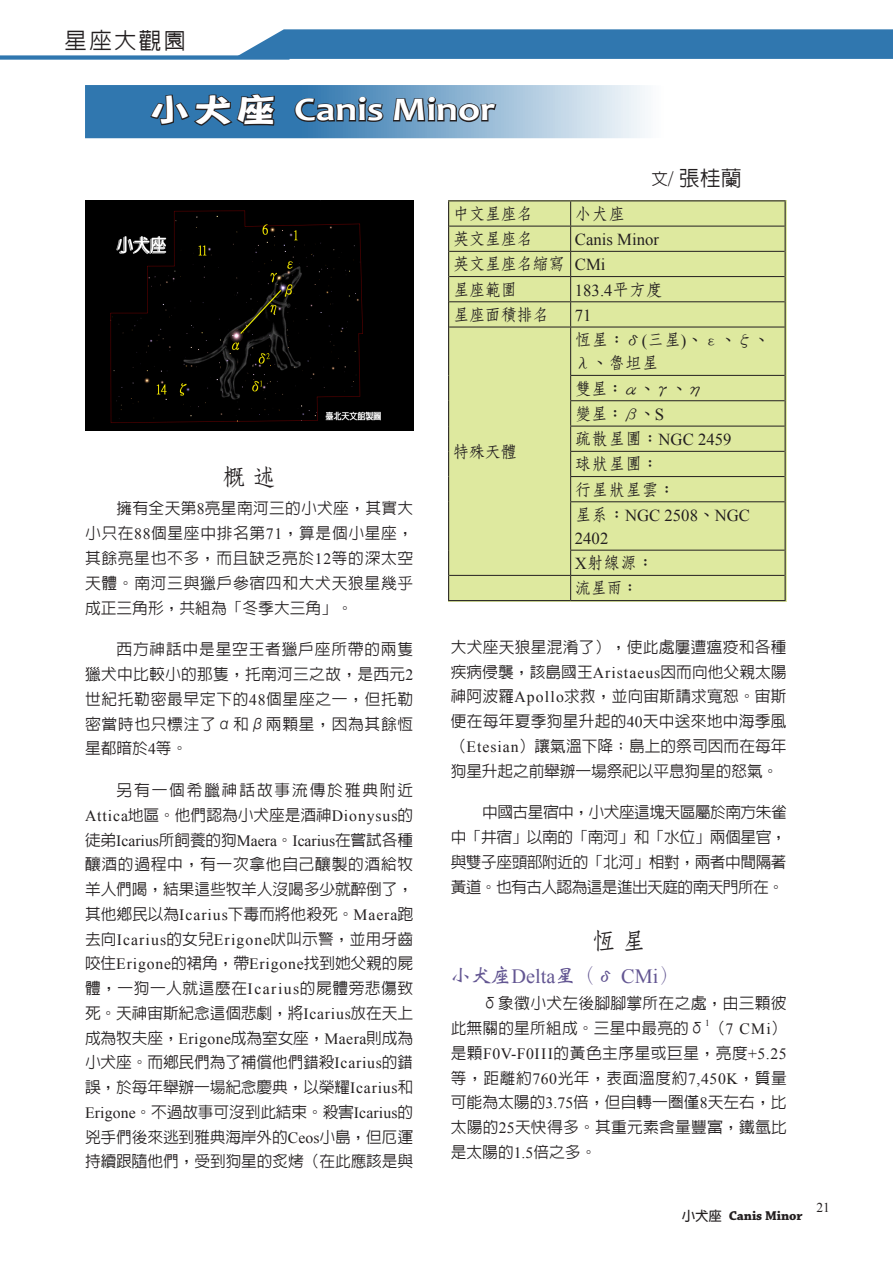
<style>
.page{position:relative;width:893px;height:1263px;background:#fff}
.page>*{position:absolute;margin:0;border:0;box-sizing:border-box;transform-origin:0 0}
.說明文字{font:700 33px "Candara";color:#fff;scale:1.2 1}
.小標{font:700 24px "Nan Sung";color:#231f20}
.t1{font:500 22.5px "Lin Gothic";letter-spacing:.1em;color:#231f20}
.作者_攝影{font:500 21px "Lin Gothic";color:#231f20}
.小小標{font:20.25px "Times New Roman";color:#635692}
.表格字{font:700 16.8px "Nan Sung";color:#231f20}
.表格字-2{font:700 16.65px/23.1px "Nan Sung";letter-spacing:-.05em;color:#231f20}
.表格字-3{font:16.65px/23.1px "Times New Roman";color:#231f20}
.表格字-4{font:700 16.5px "Nan Sung";color:#231f20}
.內文{font:500 15.75px/24.8px "Lin Gothic";letter-spacing:.005em;color:#231f20;text-align:justify}
.t2{font:700 13.5px "Chaparral Pro";letter-spacing:-.005em;color:#231f20}
.t3{font:13.5px "Times New Roman";color:#231f20}
.內文-2{font:9.15px "Times New Roman";color:#231f20}
.s1{font-family:"Chiau Hei Extra Big 5";font-weight:400}
.s2{font-family:"Times New Roman";font-weight:400}
.s3{font-size:16.5px}
.s4{font-family:"Nan Sung";font-weight:700}
.s5{font-family:"Wei Bei";font-weight:700}
.s6{font-family:"Lin Gothic"}
</style>
<div class="page">
<svg style="left:239px;top:29px;width:654px;height:30px;background:#397db2"></svg>
<div style="left:0;top:55px;width:289px;height:5px;background:#3077af"></div>
<svg style="left:85px;top:85px;width:560px;height:53px;background:#7aa7cb"></svg>
<svg style="left:149px;top:93px;width:127px;height:34px;background:#2b5a80"></svg>
<svg style="left:293px;top:96px;width:91px;height:27px;background:#385f7f"></svg>
<svg style="left:392px;top:96px;width:106px;height:27px;background:#617b91"></svg>
<div style="left:448px;top:200px;width:339px;height:402px;background:#dee99f"></div>
<hr style="left:448px;top:200px;width:123px;height:1px;background:#231f20">
<hr style="left:571px;top:200px;width:215px;height:1px;background:#231f20">
<svg style="left:448px;top:201px;width:1px;height:126px"></svg>
<svg style="left:785px;top:201px;width:1px;height:126px"></svg>
<hr style="left:448px;top:327px;width:1px;height:48px;background:#231f20">
<hr style="left:785px;top:327px;width:1px;height:48px;background:#231f20">
<svg style="left:448px;top:375px;width:1px;height:127px"></svg>
<svg style="left:785px;top:375px;width:1px;height:127px"></svg>
<hr style="left:448px;top:502px;width:1px;height:48px;background:#231f20">
<hr style="left:785px;top:502px;width:1px;height:48px;background:#231f20">
<svg style="left:448px;top:550px;width:1px;height:50px"></svg>
<svg style="left:785px;top:550px;width:1px;height:50px"></svg>
<hr style="left:448px;top:600px;width:123px;height:1px;background:#231f20">
<hr style="left:571px;top:600px;width:215px;height:1px;background:#231f20">
<hr style="left:449px;top:226px;width:122px;height:1px;background:#231f20">
<hr style="left:571px;top:226px;width:214px;height:1px;background:#231f20">
<hr style="left:449px;top:251px;width:122px;height:1px;background:#231f20">
<hr style="left:571px;top:251px;width:214px;height:1px;background:#231f20">
<hr style="left:449px;top:276px;width:122px;height:1px;background:#231f20">
<hr style="left:571px;top:276px;width:214px;height:1px;background:#231f20">
<hr style="left:449px;top:301px;width:122px;height:1px;background:#231f20">
<hr style="left:571px;top:301px;width:214px;height:1px;background:#231f20">
<svg style="left:570px;top:201px;width:1px;height:126px"></svg>
<hr style="left:449px;top:327px;width:122px;height:1px;background:#231f20">
<hr style="left:571px;top:327px;width:214px;height:1px;background:#231f20">
<hr style="left:570px;top:327px;width:1px;height:48px;background:#231f20">
<hr style="left:570px;top:375px;width:215px;height:1px;background:#231f20">
<hr style="left:570px;top:400px;width:215px;height:1px;background:#231f20">
<hr style="left:570px;top:426px;width:215px;height:1px;background:#231f20">
<hr style="left:570px;top:451px;width:215px;height:1px;background:#231f20">
<hr style="left:570px;top:476px;width:215px;height:1px;background:#231f20">
<svg style="left:570px;top:376px;width:1px;height:125px"></svg>
<hr style="left:570px;top:501px;width:215px;height:1px;background:#231f20">
<hr style="left:570px;top:502px;width:1px;height:48px;background:#231f20">
<hr style="left:570px;top:550px;width:215px;height:1px;background:#231f20">
<hr style="left:449px;top:575px;width:122px;height:1px;background:#231f20">
<hr style="left:571px;top:575px;width:214px;height:1px;background:#231f20">
<svg style="left:570px;top:550px;width:1px;height:50px"></svg>
<img style="left:85px;top:200px;width:328px;height:231px">
<h3 class="t1" style="left:65px;top:29px;width:123px">星座大觀園</h3>
<p class="說明文字" style="left:150px;top:89px;width:289px"><span class="s1">小犬座</span> Canis Minor</p>
<p class="小標" style="left:222px;top:465px;width:55px">概述</p>
<p class="內文" style="left:85px;top:496px;width:330px;text-indent:32px">擁有全天第<span class="s2">8</span>亮星南河三的小犬座，其實大小只在<span class="s2">88</span>個星座中排名第<span class="s2">71</span>，算是個小星座，其餘亮星也不多，而且缺乏亮於<span class="s2">12</span>等的深太空天體。南河三與獵戶參宿四和大犬天狼星幾乎成正三角形，共組為「冬季大三角」。</p>
<p class="內文" style="left:85px;top:637px;width:330px;text-indent:32px">西方神話中是星空王者獵戶座所帶的兩隻獵犬中比較小的那隻，托南河三之故，是西元<span class="s2">2</span>世紀托勒密最早定下的<span class="s2">48</span>個星座之一，但托勒密當時也只標注了α和β兩顆星，因為其餘恆星都暗於<span class="s2">4</span>等。</p>
<p class="內文" style="left:85px;top:778px;width:330px;text-indent:32px">另有一個希臘神話故事流傳於雅典附近<span class="s2">Attica</span>地區。他們認為小犬座是酒神<span class="s2">Dionysus</span>的徒弟<span class="s2">Icarius</span>所飼養的狗<span class="s2">Maera</span>。<span class="s2">Icarius</span>在嘗試各種釀酒的過程中，有一次拿他自己釀製的酒給牧羊人們喝，結果這些牧羊人沒喝多少就醉倒了，其他鄉民以為<span class="s2">Icarius</span>下毒而將他殺死。<span class="s2">Maera</span>跑去向<span class="s2">Icarius</span>的女兒<span class="s2">Erigone</span>吠叫示警，並用牙齒咬住<span class="s2">Erigone</span>的裙角，帶<span class="s2">Erigone</span>找到她父親的屍體，一狗一人就這麼在<span class="s2">Icarius</span>的屍體旁悲傷致死。天神宙斯紀念這個悲劇，將<span class="s2">Icarius</span>放在天上成為牧夫座，<span class="s2">Erigone</span>成為室女座，<span class="s2">Maera</span>則成為小犬座。而鄉民們為了補償他們錯殺<span class="s2">Icarius</span>的錯誤，於每年舉辦一場紀念慶典，以榮耀<span class="s2">Icarius</span>和<span class="s2">Erigone</span>。不過故事可沒到此結束。殺害<span class="s2">Icarius</span>的兇手們後來逃到雅典海岸外的<span class="s2">Ceos</span>小島，但厄運持續跟隨他們，受到狗星的炙烤（在此應該是與</p>
<p class="作者_攝影" style="left:651px;top:168px;width:92px"><span class="s3">文</span><span class="s2">/</span> 張桂蘭</p>
<p class="表格字-2" style="left:453px;top:202px;width:82px">中文星座名</p>
<p class="表格字-2" style="left:575px;top:202px;width:52px">小犬座</p>
<p class="表格字-2" style="left:453px;top:227px;width:82px">英文星座名</p>
<p class="表格字-3" style="left:575px;top:228px;width:86px">Canis Minor</p>
<p class="表格字-2" style="left:453px;top:252px;width:114px">英文星座名縮寫</p>
<p class="表格字-3" style="left:575px;top:253px;width:32px">CMi</p>
<p class="表格字-2" style="left:453px;top:278px;width:66px">星座範圍</p>
<p class="表格字-3" style="left:575px;top:278px;width:89px">183.4<span class="s4">平方度</span></p>
<p class="表格字-2" style="left:453px;top:303px;width:98px">星座面積排名</p>
<p class="表格字-3" style="left:575px;top:303px;width:18px">71</p>
<p class="表格字-2" style="left:453px;top:440px;width:66px">特殊天體</p>
<p class="表格字-2" style="left:575px;top:328px;width:197px">恆星：δ<span class="s2">(</span>三星<span class="s2">)</span>、ε、ζ、λ、魯坦星</p>
<p class="表格字" style="left:575px;top:380px;width:130px">雙星：α、γ、η</p>
<p class="表格字" style="left:575px;top:405px;width:91px">變星：β、<span class="s2">S</span></p>
<p class="表格字-3" style="left:575px;top:428px;width:158px"><span class="s4">疏散星團：</span>NGC 2459</p>
<p class="表格字-2" style="left:575px;top:452px;width:85px">球狀星團：</p>
<p class="表格字-2" style="left:575px;top:478px;width:102px">行星狀星雲：</p>
<p class="表格字-3" style="left:575px;top:503px;width:177px"><span class="s4">星系：</span>NGC 2508<span class="s4">、</span>NGC<br>2402</p>
<p class="表格字-2" style="left:575px;top:551px;width:80px"><span class="s2">X</span>射線源：</p>
<p class="表格字-4" style="left:575px;top:580px;width:65px">流星雨：</p>
<p class="內文" style="left:451px;top:634px;width:337px">大犬座天狼星混淆了），使此處屢遭瘟疫和各種疾病侵襲，該島國王<span class="s2">Aristaeus</span>因而向他父親太陽神阿波羅<span class="s2">Apollo</span>求救，並向宙斯請求寬恕。宙斯便在每年夏季狗星升起的<span class="s2">40</span>天中送來地中海季風（<span class="s2">Etesian</span>）讓氣溫下降；島上的祭司因而在每年狗星升起之前舉辦一場祭祀以平息狗星的怒氣。</p>
<p class="內文" style="left:451px;top:800px;width:338px;text-indent:32px">中國古星宿中，小犬座這塊天區屬於南方朱雀中「井宿」以南的「南河」和「水位」兩個星官，與雙子座頭部附近的「北河」相對，兩者中間隔著黃道。也有古人認為這是進出天庭的南天門所在。</p>
<p class="小標" style="left:592px;top:929px;width:55px">恆星</p>
<p class="小小標" style="left:451px;top:962px;width:229px"><span class="s5">小犬座</span>Delta<span class="s5">星（δ</span> CMi<span class="s5">）</span></p>
<p class="內文" style="left:451px;top:991px;width:337px;text-align:right">δ象徵小犬左後腳腳掌所在之處，由三顆彼<br>此無關的星所組成。三星中最亮的δ （<span class="s2">7 CMi</span>）</p>
<p class="內文-2" style="left:705px;top:1017px;width:6px">1</p>
<p class="內文" style="left:451px;top:1040px;width:338px">是顆<span class="s2">F0V-F0III</span>的黃色主序星或巨星，亮度<span class="s2">+5.25</span>等，距離約<span class="s2">760</span>光年，表面溫度約<span class="s2">7,450K</span>，質量可能為太陽的<span class="s2">3.75</span>倍，但自轉一圈僅<span class="s2">8</span>天左右，比太陽的<span class="s2">25</span>天快得多。其重元素含量豐富，鐵氫比是太陽的<span class="s2">1.5</span>倍之多。</p>
<p class="t2" style="left:682px;top:1208px;width:122px"><span class="s6">小犬座</span> Canis Minor</p>
<p class="t3" style="left:816px;top:1199px;width:15px">21</p>
</div>
